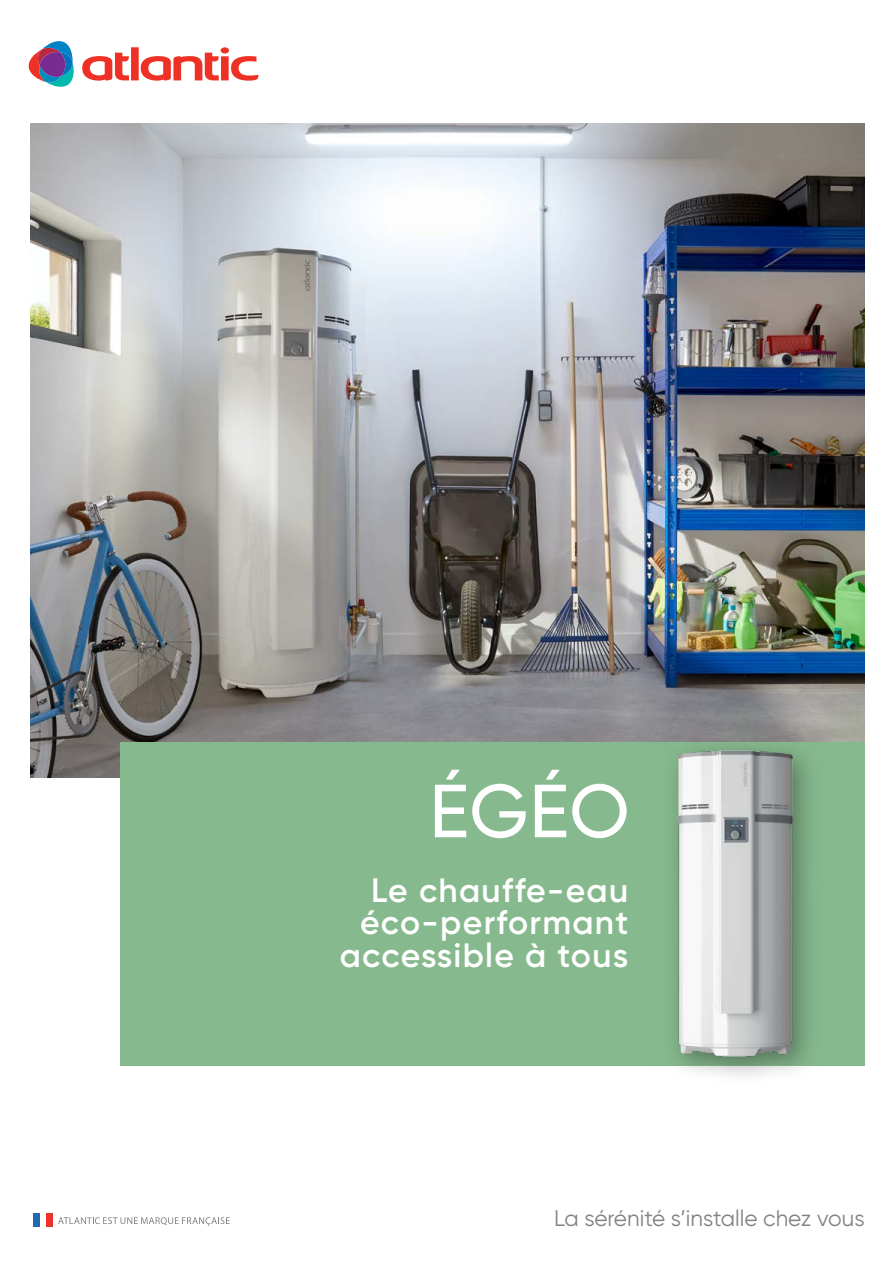
<style>
.page{position:relative;width:893px;height:1263px;background:#fff}
.page>*{position:absolute;margin:0;border:0;box-sizing:border-box;transform-origin:0 0}
.t1{font:500 75px "Gilroy";color:#fff}
.t2{font:600 33.6px/32.4px "Gilroy";letter-spacing:.04em;color:#fff;text-align:right}
.t3{font:22.5px "Gilroy";color:#808285}
</style>
<div class="page">
<svg style="left:28px;top:41px;width:46px;height:46px"></svg>
<svg style="left:82px;top:47px;width:176px;height:34px"></svg>
<img style="left:31px;top:124px;width:833px;height:654px">
<div style="left:120px;top:742px;width:745px;height:323px;background:#87b98e"></div>
<div style="left:662px;top:736px;width:159px;height:351px;background:#000;opacity:.35"></div>
<img style="left:651px;top:738px;width:171px;height:332px">
<svg style="left:58px;top:1217px;width:172px;height:9px"></svg>
<div style="left:46px;top:1214px;width:7px;height:13px;background:#ee312a"></div>
<div style="left:33px;top:1214px;width:7px;height:13px;background:#2169b3"></div>
<h1 class="t1" style="left:429px;top:765px;width:202px">égéo</h1>
<p class="t2" style="left:340px;top:874px;width:290px">Le chauffe-eau éco-performant accessible à tous</p>
<p class="t3" style="left:554px;top:1204px;width:312px">La sérénité s’installe chez vous</p>
</div>
